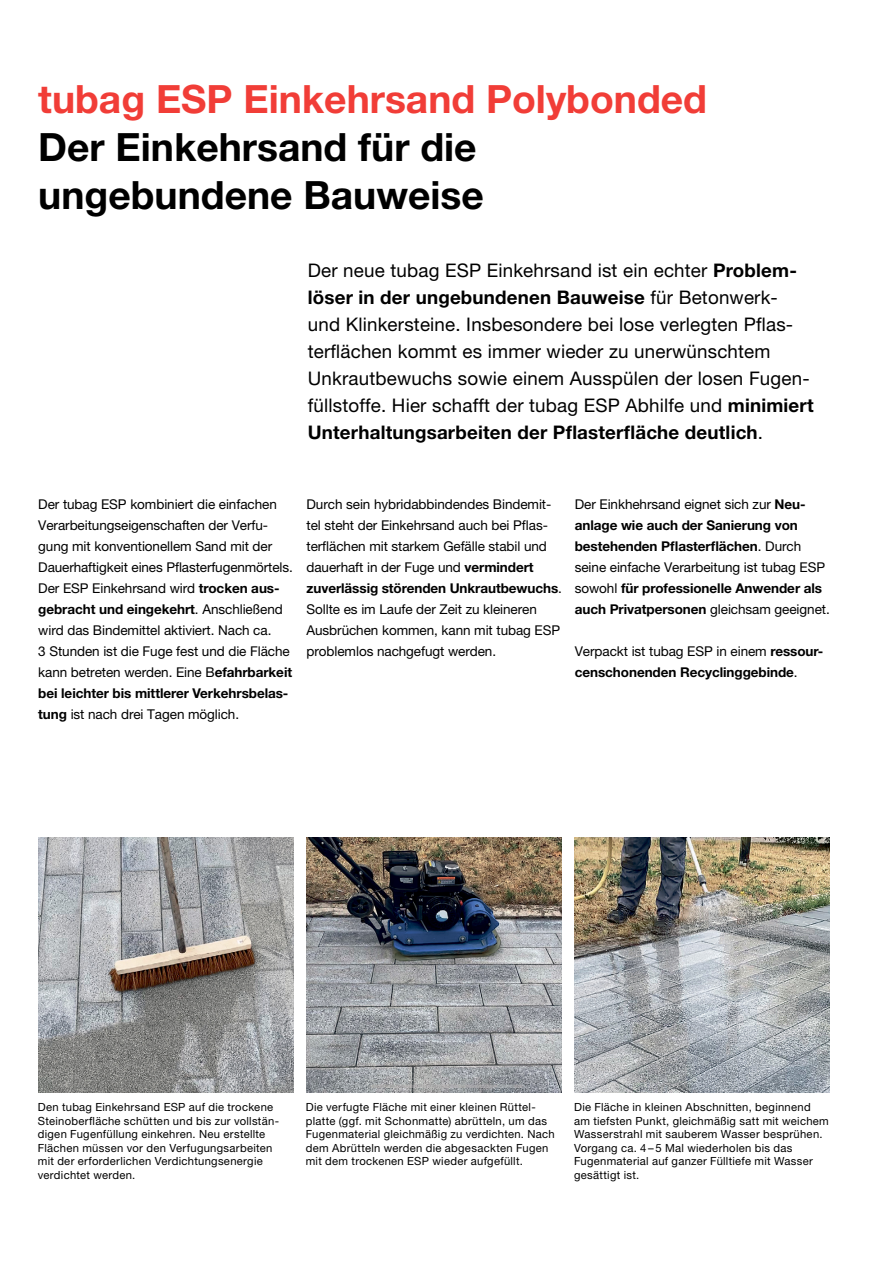
<style>
.page{position:relative;width:893px;height:1263px;background:#fff}
.page>*{position:absolute;margin:0;border:0;box-sizing:border-box;transform-origin:0 0}
.Head_groß{font:700 39px/48px "Helvetica Neue LT Pro";color:#000}
.Head_groß-2{font:700 39px "Helvetica Neue LT Pro";color:#f13d37}
.tub_Intro_14{font:18.75px/27px "Helvetica Neue LT Pro";letter-spacing:.01em;color:#000}
.tub_Fließtext_9Pt{font:13.5px/21px "Helvetica Neue LT Pro";letter-spacing:-.005em;color:#000}
.tub_Fließtext_9Pt-2{font:700 13.5px/21px "Helvetica Neue LT Pro";letter-spacing:-.005em;color:#000}
.Bildlegende{font:11.25px/13.5px "Helvetica Neue LT Pro";letter-spacing:.025em;color:#000}
.s1{font-weight:700}
.s2{font-weight:400}
</style>
<div class="page">
<img style="left:38px;top:838px;width:255px;height:255px">
<img style="left:306px;top:838px;width:255px;height:255px">
<img style="left:574px;top:838px;width:255px;height:255px">
<p class="Head_groß-2" style="left:38px;top:74px;width:670px">tubag ESP Einkehrsand Polybonded</p>
<p class="Head_groß" style="left:38px;top:122px;width:447px">Der Einkehrsand für die ungebundene Bauweise</p>
<p class="tub_Intro_14" style="left:308px;top:257px;width:507px">Der neue tubag ESP Einkehrsand ist ein echter <span class="s1">Problem&shy;löser in der ungebundenen Bauweise</span> für Betonwerk&shy;und Klinkersteine. Insbesondere bei lose verlegten Pflas&shy;terflächen kommt es immer wieder zu unerwünschtem Unkrautbewuchs sowie einem Ausspülen der losen Fugen&shy;füllstoffe. Hier schafft der tubag ESP Abhilfe und <span class="s1">minimiert Unterhaltungsarbeiten der Pflasterfläche deutlich</span>.</p>
<p class="tub_Fließtext_9Pt" style="left:38px;top:494px;width:256px">Der tubag ESP kombiniert die einfachen Verarbeitungseigenschaften der Verfu&shy;gung mit konventionellem Sand mit der Dauerhaftigkeit eines Pflasterfugenmörtels.<br>Der ESP Einkehrsand wird <span class="s1">trocken aus&shy;gebracht und eingekehrt</span>. Anschließend wird das Bindemittel aktiviert. Nach ca.<br>3 Stunden ist die Fuge fest und die Fläche kann betreten werden. Eine B<span class="s1">efahrbarkeit bei leichter bis mittlerer Verkehrsbelas&shy;tung</span> ist nach drei Tagen möglich.</p>
<p class="tub_Fließtext_9Pt" style="left:306px;top:494px;width:257px">Durch sein hybridabbindendes Bindemit&shy;tel steht der Einkehrsand auch bei Pflas&shy;terflächen mit starkem Gefälle stabil und dauerhaft in der Fuge und <span class="s1">vermindert zuverlässig störenden Unkrautbewuchs</span>.<br>Sollte es im Laufe der Zeit zu kleineren Ausbrüchen kommen, kann mit tubag ESP problemlos nachgefugt werden.</p>
<p class="tub_Fließtext_9Pt-2" style="left:575px;top:493px;width:256px"><span class="s2">Der Einkhehrsand eignet sich zur</span> Neu&shy;anlage wie auch der Sanierung von bestehenden Pflasterflächen<span class="s2">. Durch seine einfache Verarbeitung ist tubag ESP sowohl</span> für professionelle Anwender als auch Privatpersonen <span class="s2">gleichsam geeignet.</span></p>
<p class="tub_Fließtext_9Pt-2" style="left:575px;top:640px;width:250px"><span class="s2">Verpackt ist tubag ESP in einem</span> ressour&shy;censchonenden Recyclinggebinde<span class="s2">.</span></p>
<p class="Bildlegende" style="left:38px;top:1100px;width:243px">Den tubag Einkehrsand ESP auf die trockene Steinoberfläche schütten und bis zur vollstän&shy;digen Fugenfüllung einkehren. Neu erstellte Flächen müssen vor den Verfugungsarbeiten mit der erforderlichen Verdichtungsenergie verdichtet werden.</p>
<p class="Bildlegende" style="left:306px;top:1100px;width:250px">Die verfugte Fläche mit einer kleinen Rüttel&shy;platte (ggf. mit Schonmatte) abrütteln, um das Fugenmaterial gleichmäßig zu verdichten. Nach dem Abrütteln werden die abgesackten Fugen mit dem trockenen ESP wieder aufgefüllt.</p>
<p class="Bildlegende" style="left:574px;top:1100px;width:256px">Die Fläche in kleinen Abschnitten, beginnend am tiefsten Punkt, gleichmäßig satt mit weichem<br>Wasserstrahl mit sauberem Wasser besprühen.</p>
<p class="Bildlegende" style="left:574px;top:1141px;width:240px">Vorgang ca. 4 – 5 Mal wiederholen bis das<br>Fugenmaterial auf ganzer Fülltiefe mit Wasser gesättigt ist.</p>
</div>
